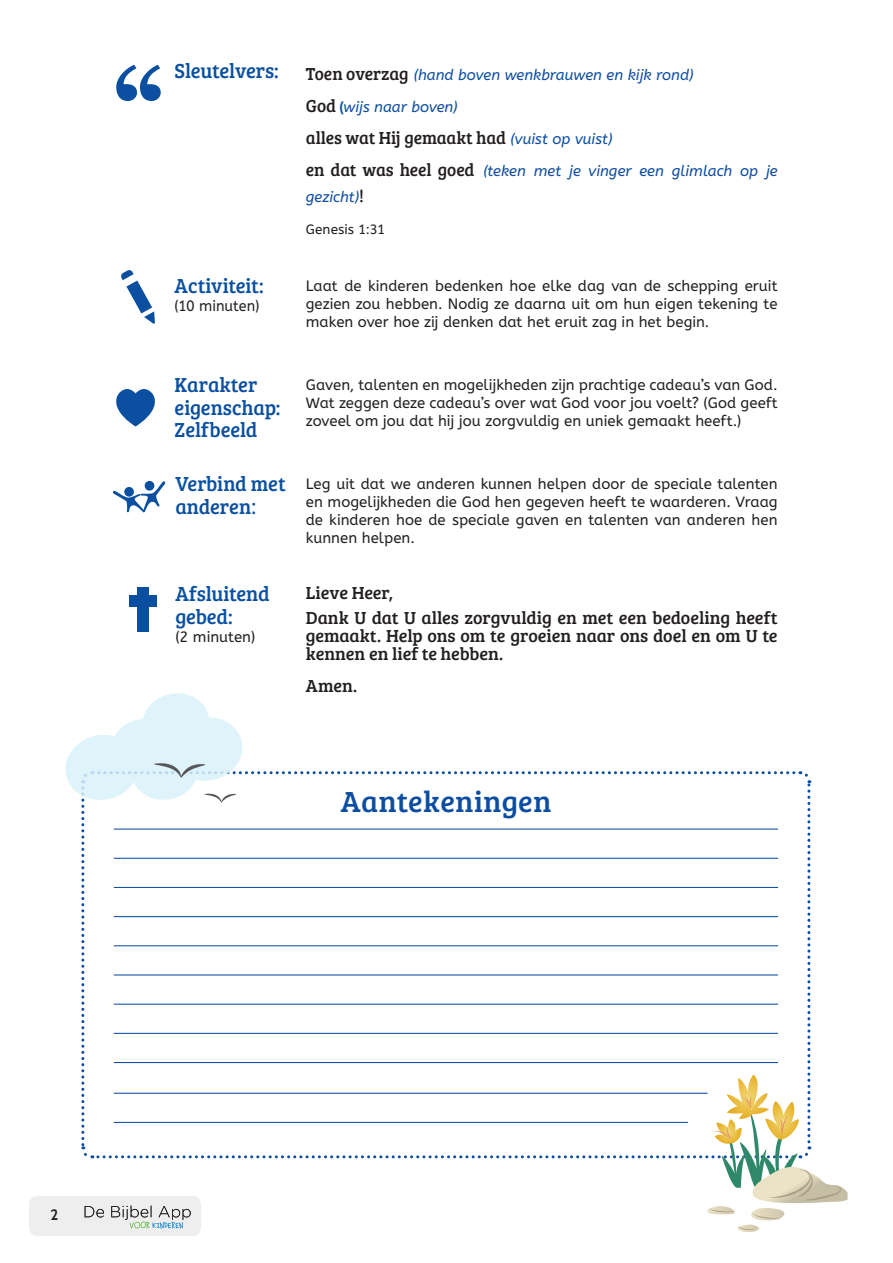
<style>
.page{position:relative;width:893px;height:1263px;background:#fff}
.page>*{position:absolute;margin:0;border:0;box-sizing:border-box;transform-origin:0 0}
.t1{font:30px "Bree Serif";letter-spacing:.02em;color:#0d4da1}
.Body{font:21px/22.5px "Bree Serif";letter-spacing:-.005em;color:#0b50a0}
.t2{font:18px/18px "Bree Serif";letter-spacing:-.005em;color:#231f20;text-align:justify}
.t3{font:18px "Bree Serif";letter-spacing:-.005em;color:#231f20;scale:.96 1}
.Body-2{font:15px/18px "A Bee Zee";color:#231f20;text-align:justify}
.t4{font:italic 15px/25.5px "A Bee Zee";color:#0d4da1}
.Body-3{font:15px "A Bee Zee";color:#231f20;scale:.96 1}
.t5{font:700 15px "Cabin";color:#231f20}
.t6{font:13.5px "A Bee Zee";letter-spacing:.005em;color:#231f20}
.s1{font-family:"A Bee Zee"}
.s2{font-family:"Bree Serif";font-style:normal;font-size:18px;color:#231f20}
.s3{font-family:"Bree Serif";font-style:normal}
.s4{font-family:"A Bee Zee";font-style:italic;font-size:15px;color:#0d4da1}
</style>
<div class="page">
<div style="left:29px;top:1196px;width:172px;height:40px;background:#eeeeef;border-radius:9px"></div>
<svg style="left:116px;top:65px;width:45px;height:36px"></svg>
<svg style="left:121px;top:270px;width:34px;height:54px"></svg>
<svg style="left:116px;top:389px;width:39px;height:37px"></svg>
<svg style="left:113px;top:480px;width:53px;height:33px"></svg>
<div style="left:124px;top:487px;width:10px;height:10px;background:#0b50a0;border-radius:50%"></div>
<div style="left:138px;top:587px;width:11px;height:44px;background:#0b50a0"></div>
<div style="left:130px;top:595px;width:27px;height:11px;background:#0b50a0"></div>
<svg style="left:65px;top:693px;width:783px;height:539px"></svg>
<p class="Body" style="left:175px;top:59px;width:106px">Sleutelvers:</p>
<p class="Body" style="left:175px;top:273px;width:91px">Activiteit:</p>
<p class="Body-3" style="left:175px;top:297px;width:90px">(10 minuten)</p>
<p class="Body" style="left:175px;top:372px;width:107px">Karakter eigenschap:<br>Zelfbeeld</p>
<p class="Body" style="left:175px;top:472px;width:112px">Verbind met anderen<span class="s1">:</span></p>
<p class="Body" style="left:175px;top:581px;width:96px">Afsluitend gebed:</p>
<p class="Body-2" style="left:175px;top:628px;width:81px">(2 minuten)</p>
<p class="t4" style="left:306px;top:62px;width:389px"><span class="s2">Toen overzag</span> (hand boven wenkbrauwen en kijk rond)</p>
<p class="t4" style="left:306px;top:94px;width:153px"><span class="s2">God</span> <span class="s3">(</span>wijs naar boven)</p>
<p class="t3" style="left:306px;top:125px;width:321px">alles wat Hij gemaakt had <span class="s4">(vuist op vuist)</span></p>
<p class="t4" style="left:306px;top:159px;width:473px"><span class="s2">en dat was heel goed</span> (teken met je vinger een glimlach op je gezicht)<span class="s2">!</span></p>
<p class="t6" style="left:306px;top:222px;width:81px">Genesis 1:31</p>
<p class="Body-2" style="left:306px;top:277px;width:473px">Laat de kinderen bedenken hoe elke dag van de schepping eruit gezien zou hebben. Nodig ze daarna uit om hun eigen tekening te maken over hoe zij denken dat het eruit zag in het begin.</p>
<p class="Body-2" style="left:306px;top:376px;width:473px">Gaven, talenten en mogelijkheden zijn prachtige cadeau’s van God.<br>Wat zeggen deze cadeau’s over wat God voor jou voelt? (God geeft zoveel om jou dat hij jou zorgvuldig en uniek gemaakt heeft.)</p>
<p class="Body-2" style="left:306px;top:475px;width:473px">Leg uit dat we anderen kunnen helpen door de speciale talenten en mogelijkheden die God hen gegeven heeft te waarderen. Vraag de kinderen hoe de speciale gaven en talenten van anderen hen kunnen helpen.</p>
<p class="t2" style="left:306px;top:583px;width:89px">Lieve Heer,</p>
<p class="t2" style="left:306px;top:608px;width:473px">Dank U dat U alles zorgvuldig en met een bedoeling heeft gemaakt. Help ons om te groeien naar ons doel en om U te kennen en lief te hebben.</p>
<p class="t2" style="left:306px;top:676px;width:53px">Amen.</p>
<p class="t1" style="left:341px;top:780px;width:212px">Aantekeningen</p>
<p class="t5" style="left:50px;top:1206px;width:9px">2</p>
</div>
